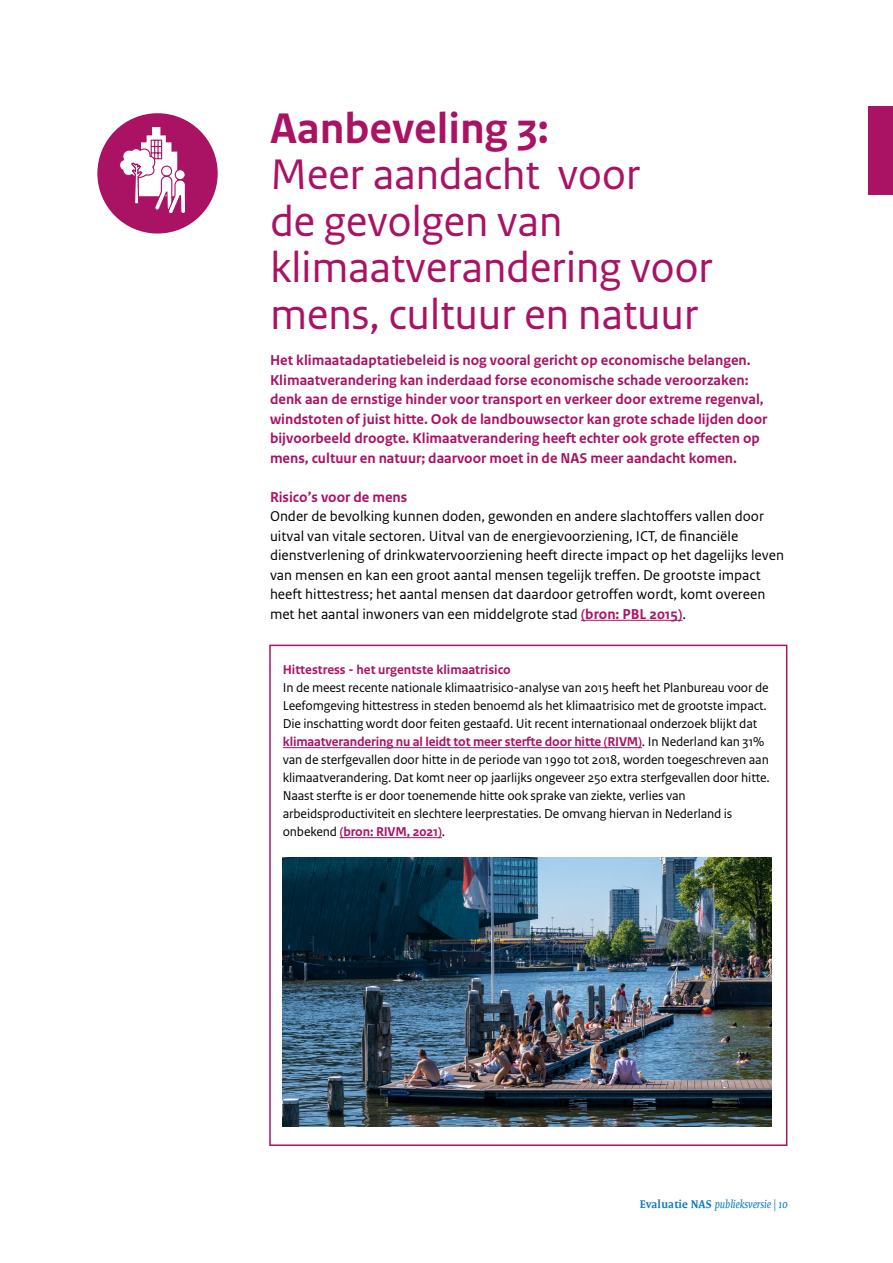
<style>
.page{position:relative;width:893px;height:1263px;background:#fff}
.page>*{position:absolute;margin:0;border:0;box-sizing:border-box;transform-origin:0 0}
.t1{font:45px/46.5px "Rijksoverheid Sans Text";letter-spacing:-.01em;color:#aa1263}
.t2{font:700 45px "Rijksoverheid Sans Text";color:#aa1263}
.Intro_a{font:700 15px/19.5px "Rijksoverheid Sans Text";color:#aa1263}
.Plattetekst{font:15px/19.5px "Rijksoverheid Sans Text";color:#000}
.Kadertekst{font:13.5px/18px "Rijksoverheid Sans Text";letter-spacing:-.01em;color:#000}
.H2_kadertekst{font:700 13.5px "Rijksoverheid Sans Text";color:#aa1263}
.t3{font:italic 12px "Rijksoverheid Serif";color:#0e7abf}
.s1{font-weight:700;color:#aa1263}
.s2{font-weight:700;font-style:normal}
</style>
<div class="page">
<div style="left:97px;top:113px;width:121px;height:121px;background:#aa1263;border-radius:50%"></div>
<svg style="left:118px;top:127px;width:69px;height:107px"></svg>
<hr style="left:581px;top:620px;width:101px;height:1px;background:#aa1263">
<div style="left:269px;top:645px;width:518px;height:501px;border:2px solid #aa1263"></div>
<hr style="left:283px;top:747px;width:359px;height:1px;background:#aa1263">
<hr style="left:340px;top:837px;width:102px;height:1px;background:#aa1263">
<img style="left:283px;top:857px;width:488px;height:270px">
<div style="left:868px;top:106px;width:25px;height:89px;background:#aa1263"></div>
<h1 class="t2" style="left:270px;top:103px;width:281px">Aanbeveling 3:</h1>
<h1 class="t1" style="left:270px;top:152px;width:372px">Meer aandacht voor</h1>
<h1 class="t1" style="left:270px;top:198px;width:294px">de gevolgen van</h1>
<h1 class="t1" style="left:270px;top:245px;width:445px">klimaatverandering voor mens, cultuur en natuur</h1>
<p class="Intro_a" style="left:270px;top:351px;width:499px">Het klimaatadaptatiebeleid is nog vooral gericht op economische belangen.<br>Klimaatverandering kan inderdaad forse economische schade veroorzaken: denk aan de ernstige hinder voor transport en verkeer door extreme regenval, windstoten of juist hitte. Ook de landbouwsector kan grote schade lijden door bijvoorbeeld droogte. Klimaatverandering heeft echter ook grote effecten op mens, cultuur en natuur; daarvoor moet in de NAS meer aandacht komen.</p>
<h2 class="Intro_a" style="left:270px;top:487px;width:139px">Risico’s voor de mens</h2>
<p class="Plattetekst" style="left:270px;top:507px;width:515px">Onder de bevolking kunnen doden, gewonden en andere slachtoffers vallen door uitval van vitale sectoren. Uitval van de energievoorziening, ICT, de financiële dienstverlening of drinkwatervoorziening heeft directe impact op het dagelijks leven van mensen en kan een groot aantal mensen tegelijk treffen. De grootste impact heeft hittestress; het aantal mensen dat daardoor getroffen wordt, komt overeen met het aantal inwoners van een middelgrote stad <span class="s1">(bron: PBL 2015)</span>.</p>
<h2 class="H2_kadertekst" style="left:283px;top:662px;width:230px">Hittestress - het urgentste klimaatrisico</h2>
<p class="Kadertekst" style="left:283px;top:679px;width:489px">In de meest recente nationale klimaatrisico-analyse van 2015 heeft het Planbureau voor de Leefomgeving hittestress in steden benoemd als het klimaatrisico met de grootste impact.<br>Die inschatting wordt door feiten gestaafd. Uit recent internationaal onderzoek blijkt dat <span class="s1">klimaatverandering nu al leidt tot meer sterfte door hitte (RIVM)</span>. In Nederland kan 31% van de sterfgevallen door hitte in de periode van 1990 tot 2018, worden toegeschreven aan klimaatverandering. Dat komt neer op jaarlijks ongeveer 250 extra sterfgevallen door hitte.</p>
<p class="Kadertekst" style="left:283px;top:787px;width:451px">Naast sterfte is er door toenemende hitte ook sprake van ziekte, verlies van arbeidsproductiviteit en slechtere leerprestaties. De omvang hiervan in Nederland is onbekend <span class="s1">(bron: RIVM, 2021)</span>.</p>
<p class="t3" style="left:640px;top:1197px;width:150px"><span class="s2">Evaluatie NAS</span> publieksversie | 10</p>
</div>
